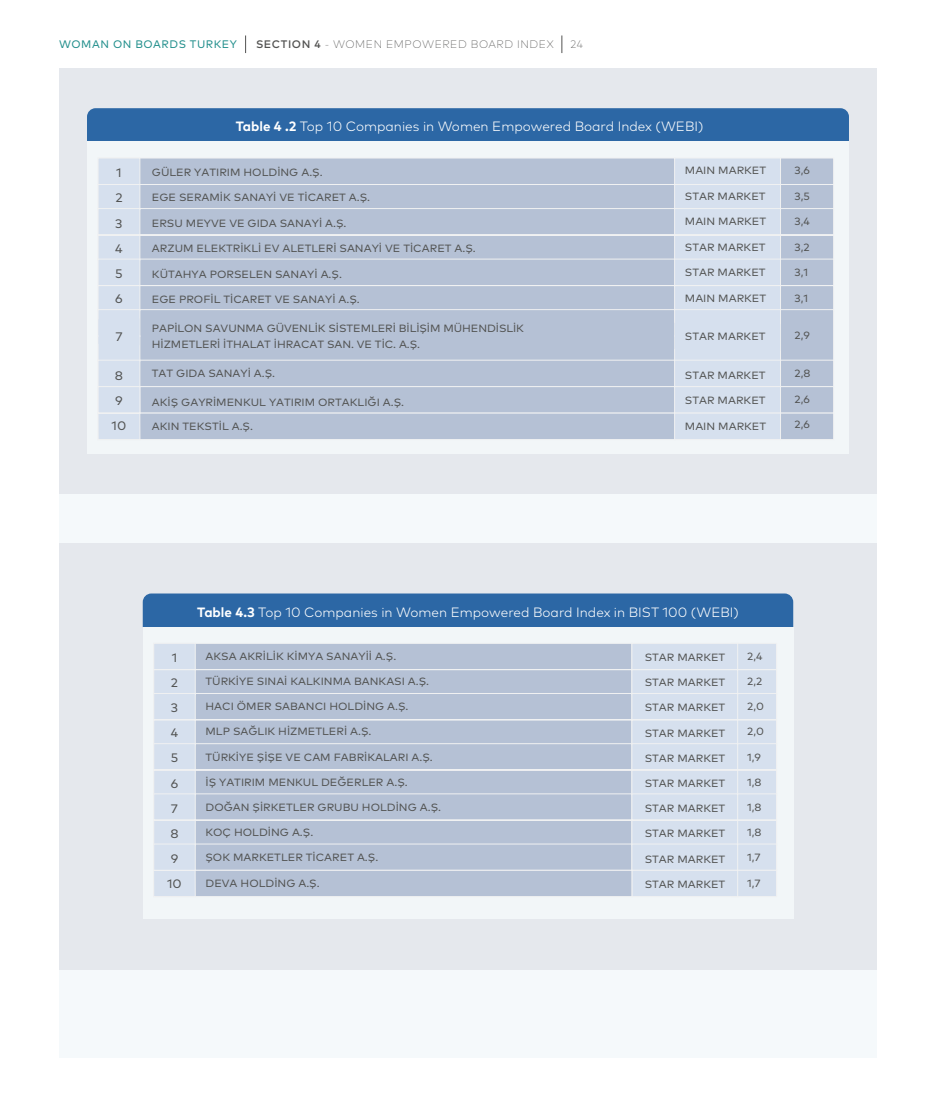
<style>
.page{position:relative;width:936px;height:1106px;background:#fff}
.page>*{position:absolute;margin:0;border:0;box-sizing:border-box;transform-origin:0 0}
.t1{font:300 13.5px "Mark Pro";color:#fff}
.t2{font:12.3px/25px "Mark Pro";color:#525352;text-align:center;scale:1.06 1}
.t3{font:200 10.95px "Mark Pro";letter-spacing:.05em;color:#535352}
.t4{font:10.95px "Mark Pro";letter-spacing:.05em;color:#208e8b}
.t5{font:10.5px/16.5px "Mark Pro";color:#525352;scale:1.06 1}
.s1{font-weight:500}
.s2{font-weight:700}
</style>
<div class="page">
<svg style="left:245px;top:35px;width:1px;height:18px"></svg>
<svg style="left:561px;top:35px;width:1px;height:18px"></svg>
<div style="left:59px;top:69px;width:817px;height:989px;background:#f5f9fb"></div>
<div style="left:59px;top:69px;width:817px;height:425px;background:#e3e6ec"></div>
<div style="left:59px;top:542px;width:817px;height:427px;background:#e3e6ec"></div>
<div style="left:143px;top:593px;width:650px;height:34px;background:#2c67a5"></div>
<div style="left:143px;top:627px;width:650px;height:291px;background:#f2f6f8"></div>
<svg style="left:154px;top:644px;width:622px;height:252px;background:#c1ccdd"></svg>
<div style="left:87px;top:108px;width:761px;height:34px;background:#2c67a5"></div>
<div style="left:87px;top:142px;width:761px;height:312px;background:#f2f6f8"></div>
<svg style="left:98px;top:158px;width:735px;height:281px;background:#bdc9db"></svg>
<p class="t4" style="left:59px;top:36px;width:179px">WOMAN ON BOARDS TURKEY</p>
<p class="t3" style="left:256px;top:36px;width:299px"><span class="s1">SECTION 4</span> - WOMEN EMPOWERED BOARD INDEX</p>
<p class="t3" style="left:570px;top:36px;width:14px">24</p>
<p class="t2" style="left:115px;top:159px;width:9px;text-align:justify">1<br>2<br>3<br>4<br>5<br>6</p>
<p class="t2" style="left:115px;top:323px;width:8px">7</p>
<p class="t2" style="left:112px;top:362px;width:15px;text-align:left">8<br>9<br>10</p>
<p class="t1" style="left:236px;top:116px;width:469px"><span class="s2">Table 4 .2</span> Top 10 Companies in Women Empowered Board Index (WEBI)</p>
<p class="t5" style="left:152px;top:163px;width:163px">GÜLER YATIRIM HOLDİNG A.Ş.</p>
<p class="t5" style="left:152px;top:189px;width:207px">EGE SERAMİK SANAYİ VE TİCARET A.Ş.</p>
<p class="t5" style="left:152px;top:214px;width:185px">ERSU MEYVE VE GIDA SANAYİ A.Ş.</p>
<p class="t5" style="left:152px;top:240px;width:307px">ARZUM ELEKTRİKLİ EV ALETLERİ SANAYİ VE TİCARET A.Ş.</p>
<p class="t5" style="left:152px;top:265px;width:181px">KÜTAHYA PORSELEN SANAYİ A.Ş.</p>
<p class="t5" style="left:152px;top:291px;width:197px">EGE PROFİL TİCARET VE SANAYİ A.Ş.</p>
<p class="t5" style="left:152px;top:319px;width:352px">PAPİLON SAVUNMA GÜVENLİK SİSTEMLERİ BİLİŞİM MÜHENDİSLİK<br>HİZMETLERİ İTHALAT İHRACAT SAN. VE TİC. A.Ş.</p>
<p class="t5" style="left:152px;top:364px;width:118px">TAT GIDA SANAYİ A.Ş.</p>
<p class="t5" style="left:152px;top:393px;width:239px">AKİŞ GAYRİMENKUL YATIRIM ORTAKLIĞI A.Ş.</p>
<p class="t5" style="left:152px;top:417px;width:97px">AKIN TEKSTİL A.Ş.</p>
<p class="t5" style="left:685px;top:162px;width:78px">MAIN MARKET</p>
<p class="t5" style="left:685px;top:187px;width:78px">STAR MARKET</p>
<p class="t5" style="left:685px;top:213px;width:78px">MAIN MARKET</p>
<p class="t5" style="left:685px;top:238px;width:78px">STAR MARKET</p>
<p class="t5" style="left:685px;top:264px;width:78px">STAR MARKET</p>
<p class="t5" style="left:685px;top:289px;width:78px">MAIN MARKET</p>
<p class="t5" style="left:685px;top:327px;width:78px">STAR MARKET</p>
<p class="t5" style="left:685px;top:366px;width:78px">STAR MARKET</p>
<p class="t5" style="left:685px;top:391px;width:78px">STAR MARKET</p>
<p class="t5" style="left:685px;top:417px;width:78px">MAIN MARKET</p>
<p class="t5" style="left:794px;top:162px;width:16px">3,6</p>
<p class="t5" style="left:794px;top:187px;width:16px">3,5</p>
<p class="t5" style="left:794px;top:213px;width:16px">3,4</p>
<p class="t5" style="left:794px;top:238px;width:16px">3,2</p>
<p class="t5" style="left:794px;top:264px;width:14px">3,1</p>
<p class="t5" style="left:794px;top:289px;width:14px">3,1</p>
<p class="t5" style="left:794px;top:327px;width:16px">2,9</p>
<p class="t5" style="left:794px;top:364px;width:17px">2,8</p>
<p class="t5" style="left:794px;top:390px;width:16px">2,6</p>
<p class="t5" style="left:794px;top:415px;width:16px">2,6</p>
<p class="t2" style="left:167px;top:644px;width:15px">1<br>2<br>3<br>4<br>5<br>6<br>7<br>8<br>9<br>10</p>
<p class="t1" style="left:197px;top:601px;width:543px"><span class="s2">Table 4.3</span> Top 10 Companies in Women Empowered Board Index in BIST 100 (WEBI)</p>
<p class="t5" style="left:205px;top:647px;width:181px">AKSA AKRİLİK KİMYA SANAYİİ A.Ş.</p>
<p class="t5" style="left:205px;top:672px;width:212px">TÜRKİYE SINAİ KALKINMA BANKASI A.Ş.</p>
<p class="t5" style="left:205px;top:697px;width:193px">HACI ÖMER SABANCI HOLDİNG A.Ş.</p>
<p class="t5" style="left:205px;top:722px;width:158px">MLP SAĞLIK HİZMETLERİ A.Ş.</p>
<p class="t5" style="left:205px;top:747px;width:216px">TÜRKİYE ŞİŞE VE CAM FABRİKALARI A.Ş.</p>
<p class="t5" style="left:205px;top:773px;width:192px">İŞ YATIRIM MENKUL DEĞERLER A.Ş.</p>
<p class="t5" style="left:205px;top:798px;width:224px">DOĞAN ŞİRKETLER GRUBU HOLDİNG A.Ş.</p>
<p class="t5" style="left:205px;top:823px;width:103px">KOÇ HOLDİNG A.Ş.</p>
<p class="t5" style="left:205px;top:848px;width:164px">ŞOK MARKETLER TİCARET A.Ş.</p>
<p class="t5" style="left:205px;top:873px;width:109px">DEVA HOLDİNG A.Ş.</p>
<p class="t5" style="left:644px;top:648px;width:78px">STAR MARKET</p>
<p class="t5" style="left:644px;top:673px;width:78px">STAR MARKET</p>
<p class="t5" style="left:644px;top:698px;width:78px">STAR MARKET</p>
<p class="t5" style="left:644px;top:723px;width:78px">STAR MARKET</p>
<p class="t5" style="left:644px;top:749px;width:78px">STAR MARKET</p>
<p class="t5" style="left:644px;top:774px;width:78px">STAR MARKET</p>
<p class="t5" style="left:644px;top:799px;width:78px">STAR MARKET</p>
<p class="t5" style="left:644px;top:824px;width:78px">STAR MARKET</p>
<p class="t5" style="left:644px;top:849px;width:78px">STAR MARKET</p>
<p class="t5" style="left:644px;top:875px;width:78px">STAR MARKET</p>
<p class="t5" style="left:747px;top:647px;width:16px">2,4</p>
<p class="t5" style="left:747px;top:672px;width:16px">2,2</p>
<p class="t5" style="left:747px;top:697px;width:17px">2,0</p>
<p class="t5" style="left:747px;top:722px;width:17px">2,0</p>
<p class="t5" style="left:747px;top:747px;width:15px">1,9</p>
<p class="t5" style="left:747px;top:773px;width:15px">1,8</p>
<p class="t5" style="left:747px;top:798px;width:15px">1,8</p>
<p class="t5" style="left:747px;top:823px;width:15px">1,8</p>
<p class="t5" style="left:747px;top:848px;width:14px">1,7</p>
<p class="t5" style="left:747px;top:873px;width:14px">1,7</p>
</div>
